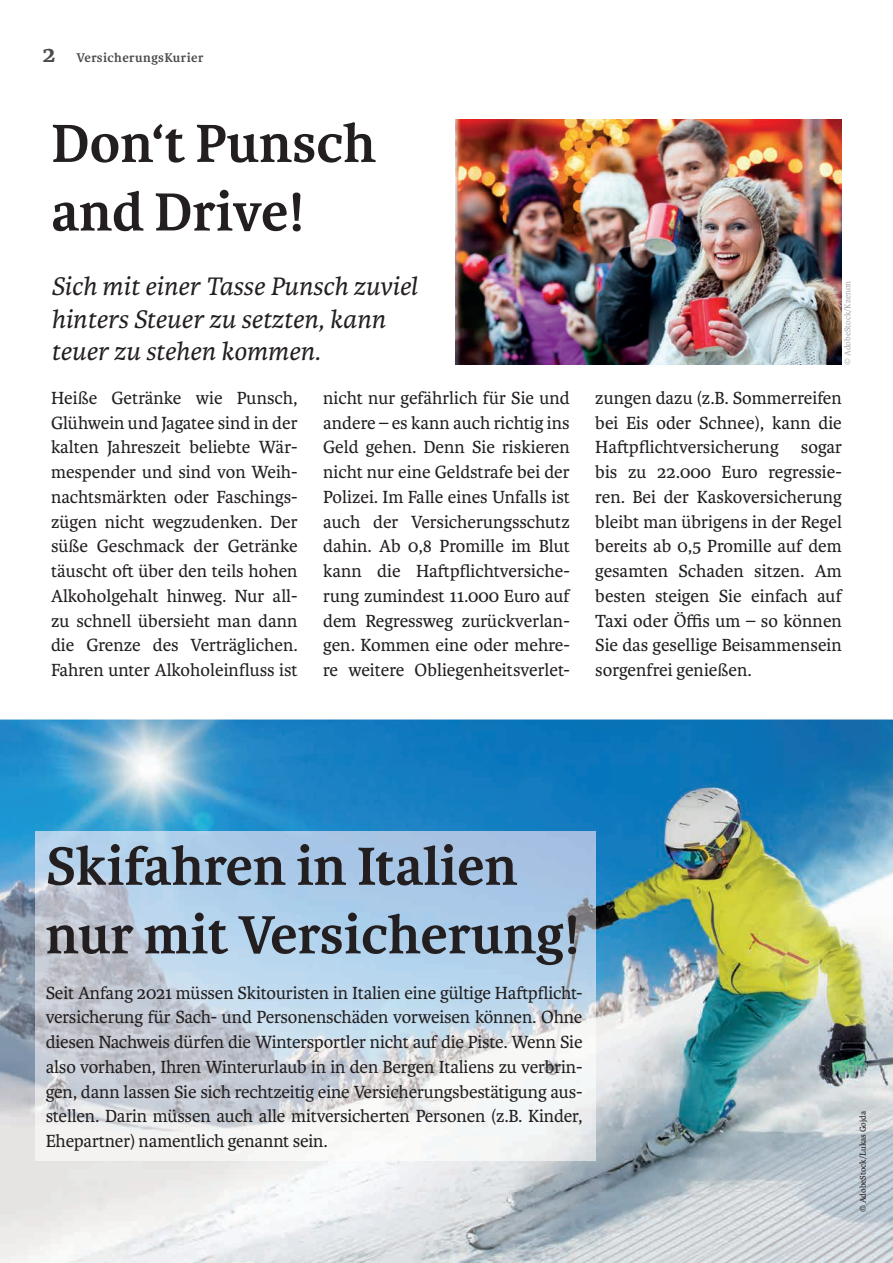
<style>
.page{position:relative;width:893px;height:1263px;background:#fff}
.page>*{position:absolute;margin:0;border:0;box-sizing:border-box;transform-origin:0 0}
.t1{font:700 57.15px/68.6px "Karmina";color:#231f20}
.t2{font:italic 27px/32.4px "Karmina";color:#231f20}
.t3{font:18.75px/24.8px "Karmina";color:#231f20;text-align:justify}
.t4{font:700 13.5px "Karmina";letter-spacing:.03em;color:#4b4c4d}
.t5{font:9px "Karmina";color:#231f20}
.t6{font:9px "Karmina";color:#a8a9ad}
.s1{font-size:25.5px}
</style>
<div class="page">
<img style="left:0;top:719px;width:893px;height:544px">
<img style="left:36px;top:831px;width:559px;height:330px">
<img style="left:456px;top:119px;width:386px;height:246px">
<p class="t4" style="left:43px;top:50px;width:163px"><span class="s1">2</span> VersicherungsKurier</p>
<h1 class="t1" style="left:51px;top:110px;width:326px">Don‘t Punsch and Drive!</h1>
<h2 class="t2" style="left:51px;top:271px;width:368px">Sich mit einer Tasse Punsch zuviel hinters Steuer zu setzten, kann teuer zu stehen kommen.</h2>
<p class="t6" style="left:842px;top:365px;width:86px;rotate:-90deg">© AdobeStock/Kzenon</p>
<p class="t3" style="left:51px;top:386px;width:248px">Heiße Getränke wie Punsch, Glühwein und Jagatee sind in der kalten Jahreszeit beliebte Wär&shy;mespender und sind von Weih&shy;nachtsmärkten oder Faschings&shy;zügen nicht wegzudenken. Der süße Geschmack der Getränke täuscht oft über den teils hohen Alkoholgehalt hinweg. Nur all&shy;zu schnell übersieht man dann die Grenze des Verträglichen.<br>Fahren unter Alkoholeinfluss ist</p>
<p class="t3" style="left:323px;top:386px;width:248px">nicht nur gefährlich für Sie und andere – es kann auch richtig ins Geld gehen. Denn Sie riskieren nicht nur eine Geldstrafe bei der Polizei. Im Falle eines Unfalls ist auch der Versicherungsschutz dahin. Ab 0,8 Promille im Blut kann die Haftpflichtversiche&shy;rung zumindest 11.000 Euro auf dem Regressweg zurückverlan&shy;gen. Kommen eine oder mehre&shy;re weitere Obliegenheitsverlet-</p>
<p class="t3" style="left:595px;top:386px;width:248px">zungen dazu (z.B. Sommerreifen bei Eis oder Schnee), kann die Haftpflichtversicherung sogar bis zu 22.000 Euro regressie&shy;ren. Bei der Kaskoversicherung bleibt man übrigens in der Regel bereits ab 0,5 Promille auf dem gesamten Schaden sitzen. Am besten steigen Sie einfach auf Taxi oder Öffis um – so können Sie das gesellige Beisammensein sorgenfrei genießen.</p>
<h1 class="t1" style="left:46px;top:833px;width:536px">Skifahren in Italien nur mit Versicherung!</h1>
<p class="t3" style="left:46px;top:980px;width:538px">Seit Anfang 2021 müssen Skitouristen in Italien eine gültige Haftpflicht&shy;versicherung für Sach- und Personenschäden vorweisen können. Ohne diesen Nachweis dürfen die Wintersportler nicht auf die Piste. Wenn Sie also vorhaben, Ihren Winterurlaub in in den Bergen Italiens zu verbrin&shy;gen, dann lassen Sie sich rechtzeitig eine Versicherungsbestätigung aus&shy;stellen. Darin müssen auch alle mitversicherten Personen (z.B. Kinder, Ehepartner) namentlich genannt sein.</p>
<p class="t5" style="left:858px;top:1212px;width:102px;rotate:-90deg">© AdobeStock/Lukas Gojda</p>
</div>
